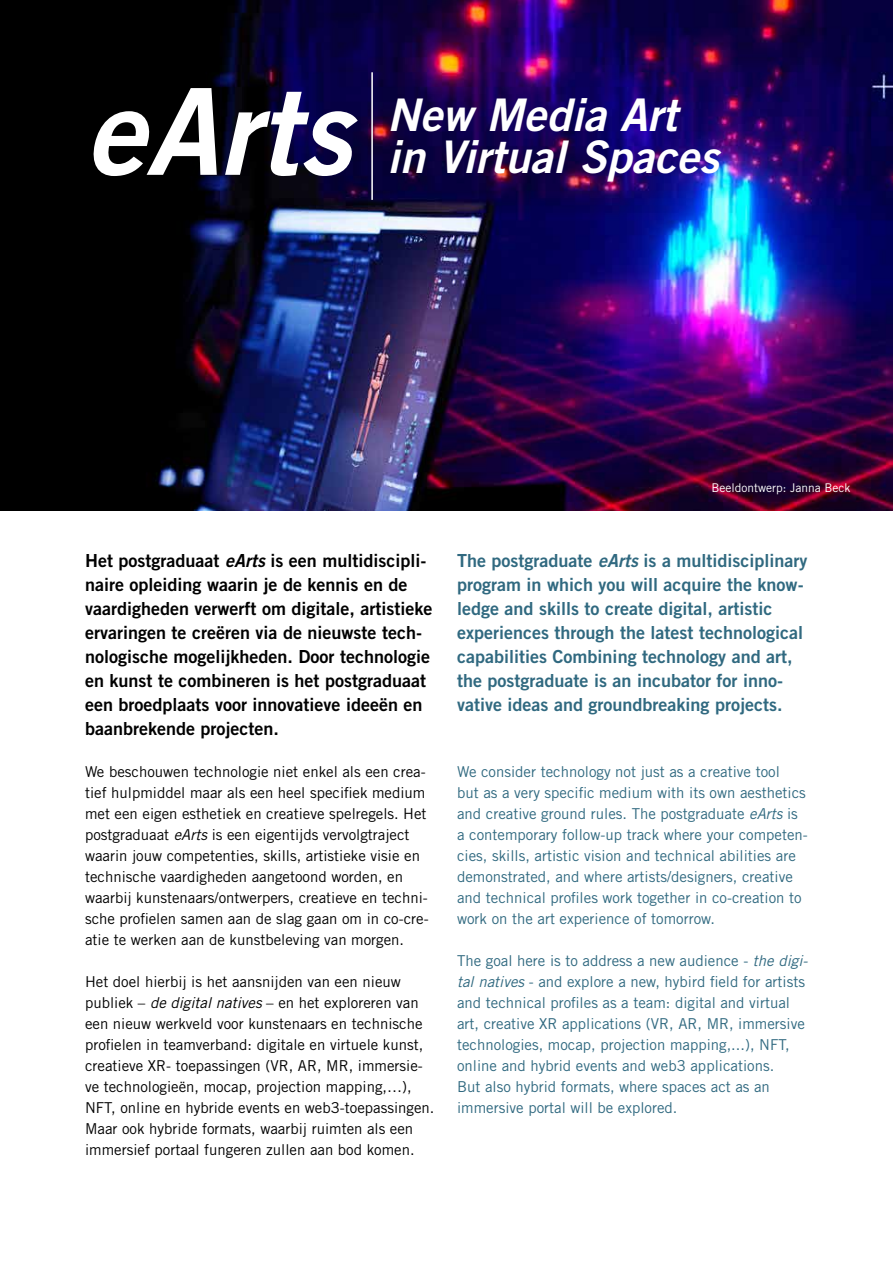
<style>
.page{position:relative;width:893px;height:1263px;background:#fff}
.page>*{position:absolute;margin:0;border:0;box-sizing:border-box;transform-origin:0 0}
.t1{font:italic 120px "Trade Gothic Bold Two";color:#fff}
.t2{font:italic 45px/42px "Trade Gothic Bold Two";color:#fff}
.t3{font:18px/24px "Trade Gothic Bold Two";color:#000}
.t4{font:18px/24px "Trade Gothic Bold Two";color:#306980}
.t5{font:15px/21px "Trade Gothic";color:#000}
.t6{font:15px/21px "Trade Gothic";color:#306980}
.t7{font:12px "Trade Gothic";color:#fff}
.s1{font-style:italic}
</style>
<div class="page">
<img style="left:0;top:0;width:893px;height:510px">
<hr style="left:371px;top:72px;width:2px;height:128px;background:#fff">
<h1 class="t1" style="left:85px;top:58px;width:268px">eArts</h1>
<h2 class="t2" style="left:387px;top:93px;width:333px">New Media Art in Virtual Spaces</h2>
<p class="t3" style="left:85px;top:549px;width:349px">Het postgraduaat <span class="s1">eArts</span> is een multidiscipli&shy;naire opleiding waarin je de kennis en de vaardigheden verwerft om digitale, artistieke ervaringen te creëren via de nieuwste tech&shy;nologische mogelijkheden. Door technologie en kunst te combineren is het postgraduaat een broedplaats voor innovatieve ideeën en baanbrekende projecten.</p>
<p class="t5" style="left:85px;top:761px;width:345px">We beschouwen technologie niet enkel als een crea&shy;tief hulpmiddel maar als een heel specifiek medium met een eigen esthetiek en creatieve spelregels. Het postgraduaat <span class="s1">eArts</span> is een eigentijds vervolgtraject waarin jouw competenties, skills, artistieke visie en technische vaardigheden aangetoond worden, en waarbij kunstenaars/ontwerpers, creatieve en techni&shy;sche profielen samen aan de slag gaan om in co-cre&shy;atie te werken aan de kunstbeleving van morgen.</p>
<p class="t5" style="left:85px;top:971px;width:351px">Het doel hierbij is het aansnijden van een nieuw publiek – <span class="s1">de digital natives</span> – en het exploreren van een nieuw werkveld voor kunstenaars en technische profielen in teamverband: digitale en virtuele kunst, creatieve XR- toepassingen (VR, AR, MR, immersie&shy;ve technologieën, mocap, projection mapping,…), NFT, online en hybride events en web3-toepassingen.<br>Maar ook hybride formats, waarbij ruimten als een immersief portaal fungeren zullen aan bod komen.</p>
<p class="t7" style="left:711px;top:480px;width:141px">Beeldontwerp: Janna Beck</p>
<p class="t4" style="left:457px;top:549px;width:352px">The postgraduate <span class="s1">eArts</span> is a multidisciplinary program in which you will acquire the know&shy;ledge and skills to create digital, artistic experiences through the latest technological capabilities Combining technology and art, the postgraduate is an incubator for inno&shy;vative ideas and groundbreaking projects.</p>
<p class="t6" style="left:457px;top:761px;width:352px">We consider technology not just as a creative tool<br>but as a very specific medium with its own aesthetics and creative ground rules. The postgraduate <span class="s1">eArts</span> is a contemporary follow-up track where your competen&shy;cies, skills, artistic vision and technical abilities are demonstrated, and where artists/designers, creative and technical profiles work together in co-creation to work on the art experience of tomorrow.</p>
<p class="t6" style="left:457px;top:950px;width:352px">The goal here is to address a new audience - <span class="s1">the digi&shy;tal natives</span> - and explore a new, hybird field for artists and technical profiles as a team: digital and virtual art, creative XR applications (VR, AR, MR, immersive technologies, mocap, projection mapping,...), NFT, online and hybrid events and web3 applications.<br>But also hybrid formats, where spaces act as an immersive portal will be explored.</p>
</div>
